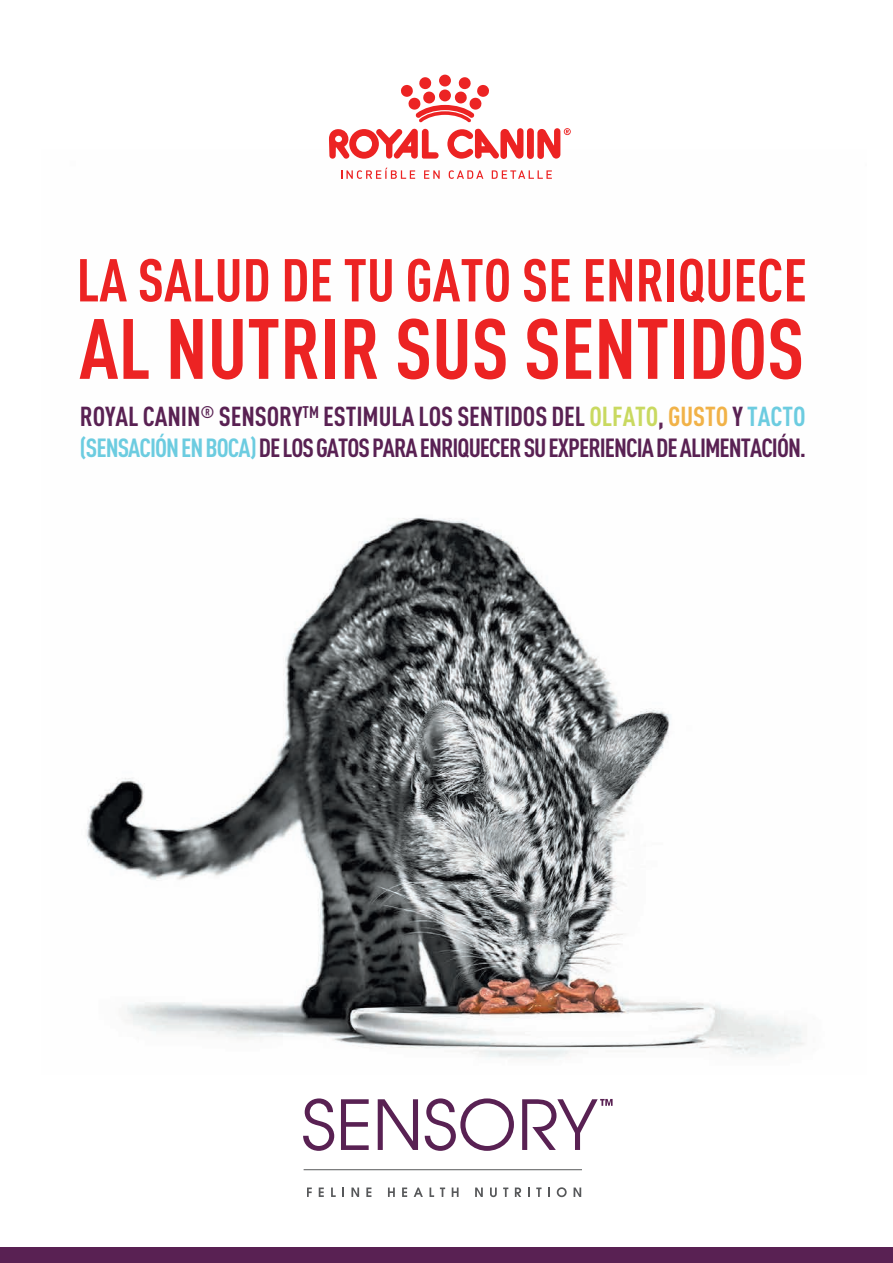
<style>
.page{position:relative;width:893px;height:1263px;background:#fff}
.page>*{position:absolute;margin:0;border:0;box-sizing:border-box;transform-origin:0 0}
.t1{font:700 condensed 84px "DIN Pro";color:#ec2323}
.t2{font:700 condensed 59.4px "DIN Pro";color:#ec2323}
.t3{font:700 condensed 27.15px "DIN Pro";letter-spacing:-.005em;color:#592153}
.t4{font:700 condensed 25.95px "DIN Pro";letter-spacing:-.035em;color:#592153}
.s1{color:#c9d960}
.s2{color:#612857}
.s3{color:#f1b248}
.s4{color:#6ccce0}
</style>
<div class="page">
<img style="left:86px;top:150px;width:719px;height:910px">
<div style="left:439px;top:75px;width:12px;height:12px;background:#ec2323;border-radius:50%"></div>
<svg style="left:401px;top:77px;width:88px;height:45px"></svg>
<div style="left:527px;top:128px;width:7px;height:31px;background:#ec2323;border-radius:3px"></div>
<svg style="left:447px;top:128px;width:76px;height:31px"></svg>
<svg style="left:329px;top:129px;width:110px;height:30px"></svg>
<svg style="left:537px;top:128px;width:34px;height:31px"></svg>
<svg style="left:341px;top:168px;width:74px;height:11px"></svg>
<svg style="left:424px;top:170px;width:16px;height:9px"></svg>
<svg style="left:449px;top:170px;width:34px;height:9px"></svg>
<svg style="left:492px;top:170px;width:60px;height:9px"></svg>
<div style="left:0;top:1247px;width:893px;height:16px;background:#592153"></div>
<svg style="left:303px;top:1098px;width:31px;height:53px"></svg>
<svg style="left:341px;top:1099px;width:28px;height:51px"></svg>
<svg style="left:378px;top:1099px;width:40px;height:51px"></svg>
<svg style="left:425px;top:1098px;width:89px;height:53px"></svg>
<svg style="left:522px;top:1099px;width:91px;height:51px"></svg>
<svg style="left:307px;top:1187px;width:5px;height:10px"></svg>
<svg style="left:319px;top:1187px;width:5px;height:10px"></svg>
<svg style="left:331px;top:1187px;width:5px;height:10px"></svg>
<svg style="left:342px;top:1187px;width:2px;height:10px"></svg>
<svg style="left:351px;top:1187px;width:8px;height:10px"></svg>
<svg style="left:366px;top:1187px;width:5px;height:10px"></svg>
<svg style="left:388px;top:1187px;width:7px;height:10px"></svg>
<svg style="left:402px;top:1187px;width:5px;height:10px"></svg>
<svg style="left:414px;top:1187px;width:9px;height:10px"></svg>
<svg style="left:429px;top:1187px;width:5px;height:10px"></svg>
<svg style="left:440px;top:1187px;width:5px;height:10px"></svg>
<svg style="left:452px;top:1187px;width:7px;height:10px"></svg>
<svg style="left:475px;top:1187px;width:8px;height:10px"></svg>
<svg style="left:490px;top:1187px;width:7px;height:10px"></svg>
<svg style="left:503px;top:1187px;width:5px;height:10px"></svg>
<svg style="left:515px;top:1187px;width:6px;height:10px"></svg>
<svg style="left:528px;top:1187px;width:2px;height:10px"></svg>
<svg style="left:536px;top:1187px;width:6px;height:10px"></svg>
<svg style="left:548px;top:1187px;width:2px;height:10px"></svg>
<svg style="left:557px;top:1187px;width:10px;height:10px"></svg>
<svg style="left:574px;top:1187px;width:7px;height:10px"></svg>
<hr style="left:304px;top:1169px;width:278px;height:1px;background:#57585a">
<h2 class="t2" style="left:77px;top:237px;width:732px">LA SALUD DE TU GATO SE ENRIQUECE</h2>
<h1 class="t1" style="left:79px;top:287px;width:727px">AL NUTRIR SUS SENTIDOS</h1>
<p class="t3" style="left:80px;top:396px;width:727px">ROYAL CANIN<sup>®</sup> SENSORY<sup>TM</sup> ESTIMULA LOS SENTIDOS DEL <span class="s1">OLFATO</span><span class="s2">,</span> <span class="s3">GUSTO</span> Y <span class="s4">TACTO</span></p>
<p class="t4" style="left:80px;top:429px;width:727px"><span class="s4">(SENSACIÓN EN BOCA)</span>DE LOS GATOS PARA ENRIQUECER SU EXPERIENCIA DE ALIMENTACIÓN.</p>
</div>
